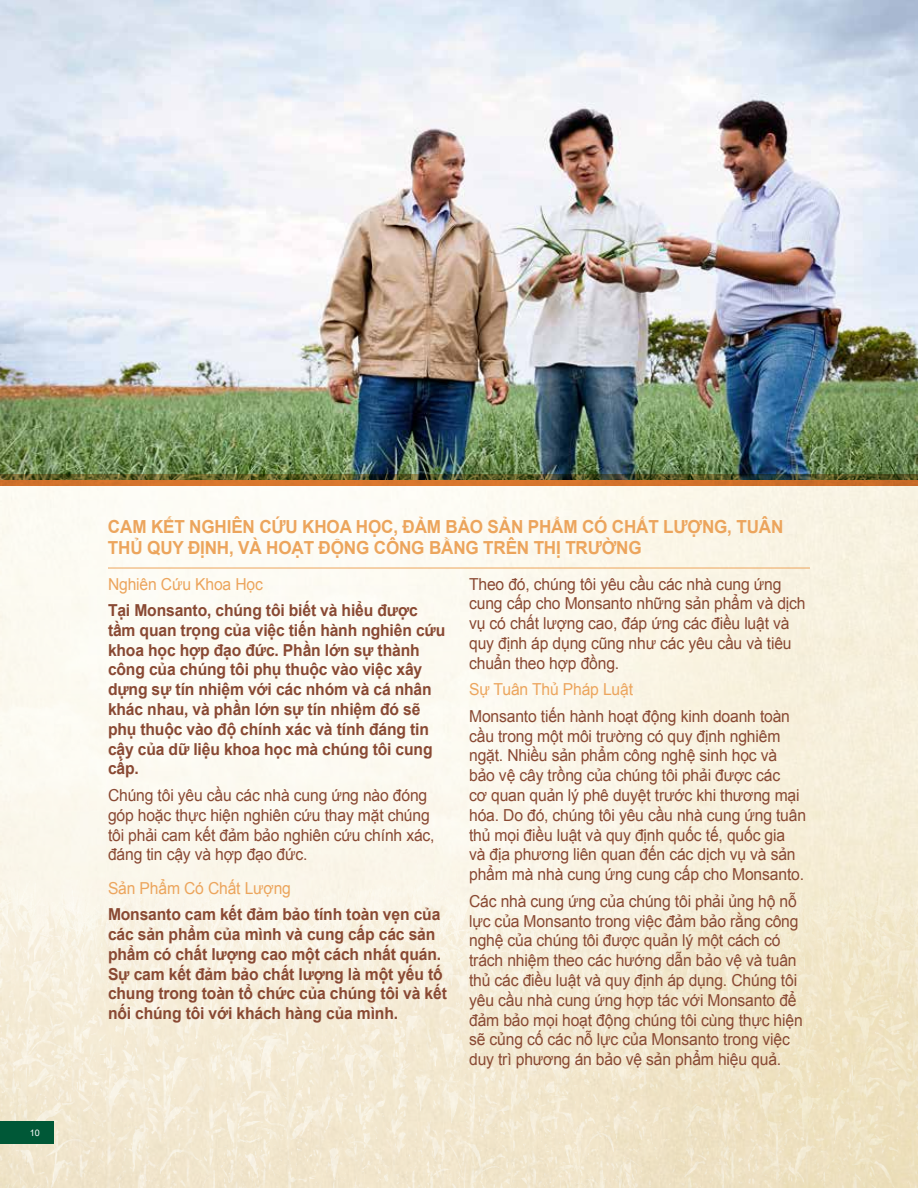
<style>
.page{position:relative;width:918px;height:1188px;background:#fff}
.page>*{position:absolute;margin:0;border:0;box-sizing:border-box;transform-origin:0 0}
.t1{font:700 18px/21.8px "Arial";letter-spacing:-.01em;color:#eca55d;scale:.95 1}
.t2{font:16.5px/19.8px "Arial";letter-spacing:-.01em;color:#894933;scale:.95 1}
.t3{font:700 16.5px/19.8px "Arial";letter-spacing:-.01em;color:#894933;scale:.95 1}
.t4{font:16.5px "Arial";letter-spacing:-.01em;color:#eca55d;scale:.95 1}
.t5{font:9px "Arial";color:#fff}
</style>
<div class="page">
<img style="left:0;top:486px;width:918px;height:702px">
<img style="left:0;top:0;width:918px;height:474px">
<hr style="left:108px;top:568px;width:702px;height:1px;background:#eca55d">
<img style="left:0;top:474px;width:918px;height:12px">
<div style="left:0;top:1121px;width:54px;height:23px;background:#005837"></div>
<p class="t5" style="left:30px;top:1126px;width:12px">10</p>
<p class="t1" style="left:108px;top:516px;width:713px">CAM KẾT NGHIÊN CỨU KHOA HỌC, ĐẢM BẢO SẢN PHẨM CÓ CHẤT LƯỢNG, TUÂN<br>THỦ QUY ĐỊNH, VÀ HOẠT ĐỘNG CÔNG BẰNG TRÊN THỊ TRƯỜNG</p>
<p class="t4" style="left:108px;top:572px;width:165px">Nghiên Cứu Khoa Học</p>
<p class="t3" style="left:108px;top:601px;width:357px">Tại Monsanto, chúng tôi biết và hiểu được tầm quan trọng của việc tiến hành nghiên cứu khoa học hợp đạo đức. Phần lớn sự thành công của chúng tôi phụ thuộc vào việc xây dựng sự tín nhiệm với các nhóm và cá nhân khác nhau, và phần lớn sự tín nhiệm đó sẽ phụ thuộc vào độ chính xác và tính đáng tin cậy của dữ liệu khoa học mà chúng tôi cung cấp.</p>
<p class="t2" style="left:108px;top:785px;width:345px">Chúng tôi yêu cầu các nhà cung ứng nào đóng góp hoặc thực hiện nghiên cứu thay mặt chúng tôi phải cam kết đảm bảo nghiên cứu chính xác, đáng tin cậy và hợp đạo đức.</p>
<p class="t4" style="left:108px;top:877px;width:194px">Sản Phẩm Có Chất Lượng</p>
<p class="t3" style="left:108px;top:905px;width:358px">Monsanto cam kết đảm bảo tính toàn vẹn của các sản phẩm của mình và cung cấp các sản phẩm có chất lượng cao một cách nhất quán.<br>Sự cam kết đảm bảo chất lượng là một yếu tố chung trong toàn tổ chức của chúng tôi và kết nối chúng tôi với khách hàng của mình.</p>
<p class="t2" style="left:469px;top:574px;width:356px">Theo đó, chúng tôi yêu cầu các nhà cung ứng cung cấp cho Monsanto những sản phẩm và dịch vụ có chất lượng cao, đáp ứng các điều luật và quy định áp dụng cũng như các yêu cầu và tiêu chuẩn theo hợp đồng.</p>
<p class="t4" style="left:469px;top:678px;width:174px">Sự Tuân Thủ Pháp Luật</p>
<p class="t2" style="left:469px;top:706px;width:356px">Monsanto tiến hành hoạt động kinh doanh toàn cầu trong một môi trường có quy định nghiêm ngặt. Nhiều sản phẩm công nghệ sinh học và bảo vệ cây trồng của chúng tôi phải được các<br>cơ quan quản lý phê duyệt trước khi thương mại hóa. Do đó, chúng tôi yêu cầu nhà cung ứng tuân thủ mọi điều luật và quy định quốc tế, quốc gia<br>và địa phương liên quan đến các dịch vụ và sản phẩm mà nhà cung ứng cung cấp cho Monsanto.</p>
<p class="t2" style="left:469px;top:891px;width:353px">Các nhà cung ứng của chúng tôi phải ủng hộ nỗ lực của Monsanto trong việc đảm bảo rằng công nghệ của chúng tôi được quản lý một cách có trách nhiệm theo các hướng dẫn bảo vệ và tuân thủ các điều luật và quy định áp dụng. Chúng tôi yêu cầu nhà cung ứng hợp tác với Monsanto để đảm bảo mọi hoạt động chúng tôi cùng thực hiện sẽ củng cố các nỗ lực của Monsanto trong việc duy trì phương án bảo vệ sản phẩm hiệu quả.</p>
</div>
